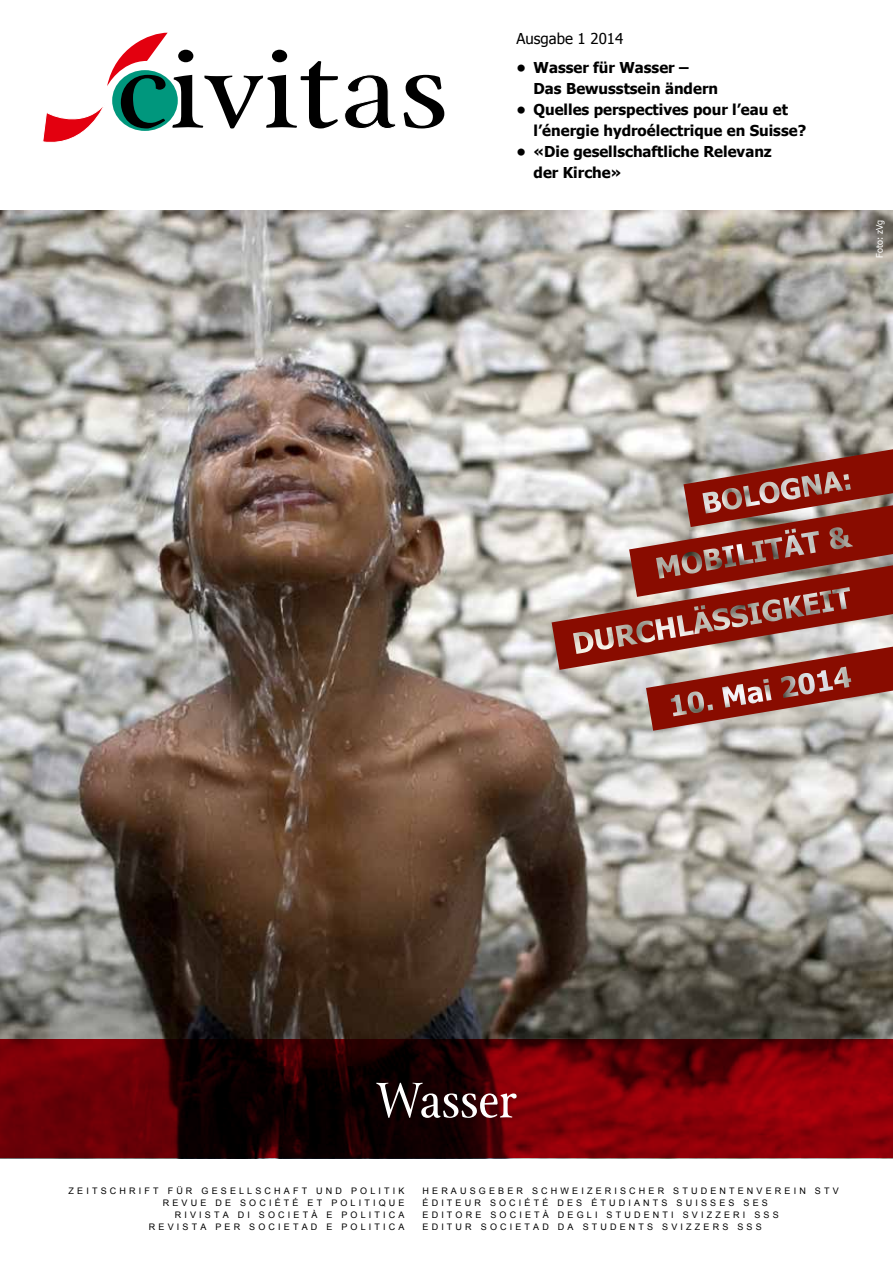
<style>
.page{position:relative;width:893px;height:1263px;background:#fff}
.page>*{position:absolute;margin:0;border:0;box-sizing:border-box;transform-origin:0 0}
.t1{font:54px "Stone Print";letter-spacing:-.005em;color:#fff}
.t2{font:700 15px/21px "Tahoma";color:#000}
.t3{font:15px "Tahoma";color:#000}
.t4{font:9px/12px "Arial";letter-spacing:.35em;color:#000;text-align:right}
.t5{font:9px "Tahoma";color:#fff}
</style>
<div class="page">
<svg style="left:403px;top:75px;width:41px;height:53px"></svg>
<svg style="left:43px;top:32px;width:295px;height:111px"></svg>
<svg style="left:344px;top:74px;width:52px;height:55px"></svg>
<img style="left:0;top:210px;width:893px;height:830px">
<svg style="left:0;top:1040px;width:893px;height:118px;background:#570005"></svg>
<svg style="left:552px;top:445px;width:341px;height:286px;background:#aa756c"></svg>
<h2 class="t3" style="left:517px;top:28px;width:108px">Ausgabe 1 2014</h2>
<h2 class="t2" style="left:534px;top:57px;width:186px;text-indent:-17px">• Wasser für Wasser –<br>Das Bewusstsein ändern</h2>
<h2 class="t2" style="left:534px;top:99px;width:274px;text-indent:-17px">• Quelles perspectives pour l’eau et l’énergie hydroélectrique en Suisse?</h2>
<h2 class="t2" style="left:534px;top:141px;width:240px;text-indent:-17px">• «Die gesellschaftliche Relevanz der Kirche»</h2>
<p class="t5" style="left:873px;top:258px;width:39px;rotate:-90deg">Foto: zVg</p>
<h1 class="t1" style="left:376px;top:1069px;width:143px">Wasser</h1>
<p class="t4" style="left:69px;top:1184px;width:337px">ZEITSCHRIFT FÜR GESELLSCHAFT UND POLITIK REVUE DE SOCIÉTÉ ET POLITIQUE<br>RIVISTA DI SOCIETÀ E POLITICA<br>REVISTA PER SOCIETAD E POLITICA</p>
<p class="t4" style="left:423px;top:1184px;width:418px;text-align:left">HERAUSGEBER SCHWEIZERISCHER STUDENTENVEREIN STV ÉDITEUR SOCIÉTÉ DES ÉTUDIANTS SUISSES SES<br>EDITORE SOCIETÀ DEGLI STUDENTI SVIZZERI SSS<br>EDITUR SOCIETAD DA STUDENTS SVIZZERS SSS</p>
</div>
